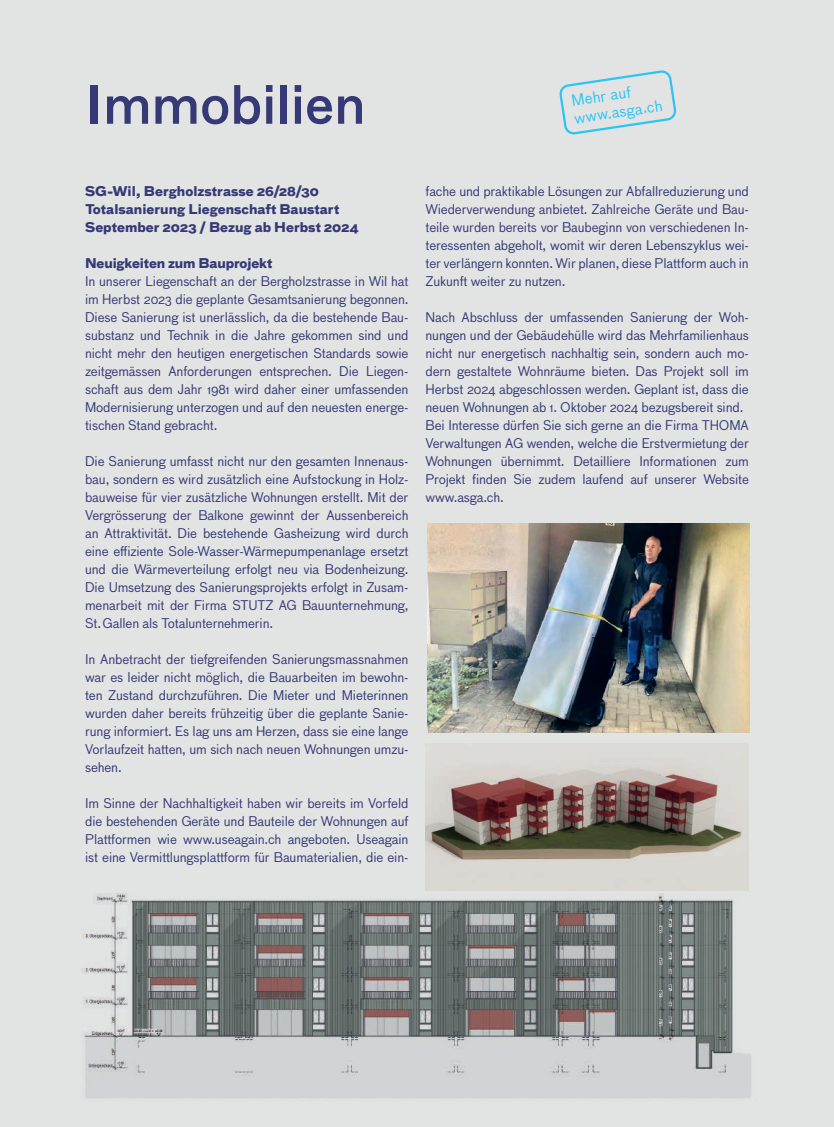
<style>
.page{position:relative;width:834px;height:1127px;background:#fff}
.page>*{position:absolute;margin:0;border:0;box-sizing:border-box;transform-origin:0 0}
.t1{font:500 51px "Bau Pro";color:#363975}
.t2{font:15px/17.9px "Bau Pro";color:#2bc4f3}
.t3{font:13.05px/18px "Bau Pro";letter-spacing:-.01em;color:#363975;text-align:justify}
.t4{font:700 13.05px/18px "Bau Pro";color:#363975}
</style>
<div class="page">
<div style="left:0;top:0;width:833px;height:1127px;background:#e2e4e4"></div>
<svg style="left:560px;top:71px;width:115px;height:63px"></svg>
<img style="left:82px;top:893px;width:669px;height:205px">
<img style="left:425px;top:743px;width:323px;height:147px">
<img style="left:427px;top:523px;width:322px;height:209px">
<h1 class="t1" style="left:85px;top:67px;width:282px">Immobilien</h1>
<p class="t2" style="left:570px;top:91px;width:91px;rotate:-8deg">Mehr auf www.asga.ch</p>
<p class="t4" style="left:85px;top:181px;width:275px">SG-Wil, Bergholzstrasse 26/28/30<br>Totalsanierung Liegenschaft Baustart<br>September 2023 / Bezug ab Herbst 2024</p>
<p class="t4" style="left:85px;top:253px;width:189px">Neuigkeiten zum Bauprojekt</p>
<p class="t3" style="left:85px;top:271px;width:325px">In unserer Liegenschaft an der Bergholzstrasse in Wil hat im Herbst 2023 die geplante Gesamtsanierung begonnen.<br>Diese Sanierung ist unerlässlich, da die bestehende Bau&shy;substanz und Technik in die Jahre gekommen sind und nicht mehr den heutigen energetischen Standards sowie zeitgemässen Anforderungen entsprechen. Die Liegen&shy;schaft aus dem Jahr 1981 wird daher einer umfassenden Modernisierung unterzogen und auf den neuesten energe&shy;tischen Stand gebracht.</p>
<p class="t3" style="left:85px;top:451px;width:325px">Die Sanierung umfasst nicht nur den gesamten Innenaus&shy;bau, sondern es wird zusätzlich eine Aufstockung in Holz&shy;bauweise für vier zusätzliche Wohnungen erstellt. Mit der Vergrösserung der Balkone gewinnt der Aussenbereich an Attraktivität. Die bestehende Gasheizung wird durch eine effiziente Sole-Wasser-Wärmepumpenanlage ersetzt und die Wärmeverteilung erfolgt neu via Bodenheizung.<br>Die Umsetzung des Sanierungsprojekts erfolgt in Zusam&shy;menarbeit mit der Firma STUTZ AG Bauunternehmung, St.Gallen als Totalunternehmerin.</p>
<p class="t3" style="left:85px;top:649px;width:325px">In Anbetracht der tiefgreifenden Sanierungsmassnahmen war es leider nicht möglich, die Bauarbeiten im bewohn&shy;ten Zustand durchzuführen. Die Mieter und Mieterinnen wurden daher bereits frühzeitig über die geplante Sanie&shy;rung informiert. Es lag uns am Herzen, dass sie eine lange Vorlaufzeit hatten, um sich nach neuen Wohnungen umzu&shy;sehen.</p>
<p class="t3" style="left:85px;top:793px;width:325px">Im Sinne der Nachhaltigkeit haben wir bereits im Vorfeld die bestehenden Geräte und Bauteile der Wohnungen auf Plattformen wie www.useagain.ch angeboten. Useagain ist eine Vermittlungsplattform für Baumaterialien, die ein-</p>
<p class="t3" style="left:425px;top:181px;width:325px">fache und praktikable Lösungen zur Abfallreduzierung und Wiederverwendung anbietet. Zahlreiche Geräte und Bau&shy;teile wurden bereits vor Baubeginn von verschiedenen In&shy;teressenten abgeholt, womit wir deren Lebenszyklus wei&shy;ter verlängern konnten. Wir planen, diese Plattform auch in Zukunft weiter zu nutzen.</p>
<p class="t3" style="left:425px;top:307px;width:325px;text-align:left">Nach Abschluss der umfassenden Sanierung der Woh&shy;nungen und der Gebäudehülle wird das Mehrfamilienhaus nicht nur energetisch nachhaltig sein, sondern auch mo&shy;dern gestaltete Wohnräume bieten. Das Projekt soll im Herbst 2024 abgeschlossen werden. Geplant ist, dass die neuen Wohnungen ab 1. Oktober 2024 bezugsbereit sind.<br>Bei Interesse dürfen Sie sich gerne an die Firma THOMA Verwaltungen AG wenden, welche die Erstvermietung der Wohnungen übernimmt. Detailliere Informationen zum Projekt finden Sie zudem laufend auf unserer Website www.asga.ch.</p>
</div>
